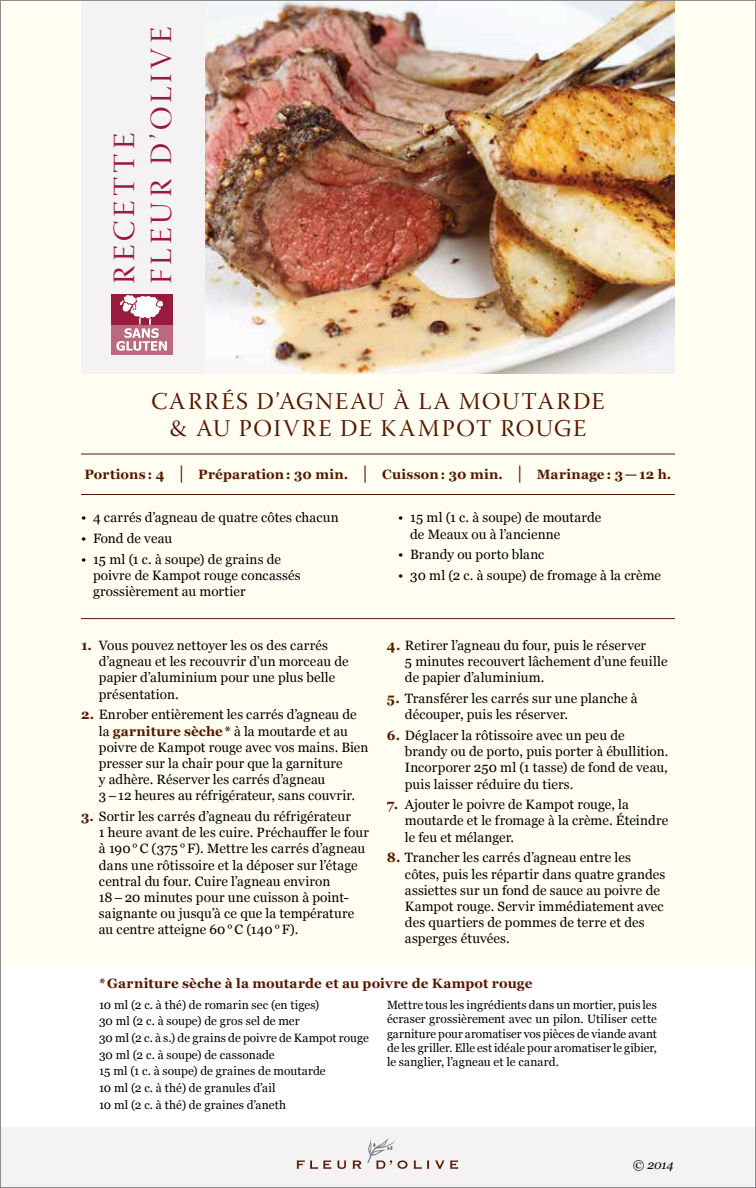
<style>
.page{position:relative;width:756px;height:1188px;background:#fff}
.page>*{position:absolute;margin:0;border:0;box-sizing:border-box;transform-origin:0 0}
.t1{font:30.6px/36.8px "Warnock Pro Disp";letter-spacing:.14em;color:#971c3b}
.t2{font:24px/27px "Warnock Pro Subh";letter-spacing:.065em;color:#551900;text-align:center}
.t3{font:13.5px/16.2px "Georgia";letter-spacing:.01em;color:#000}
.t4{font:700 13.5px "Georgia";letter-spacing:.015em;color:#551900}
.t5{font:italic 12.15px "Georgia";color:#000}
.t6{font:12px/16.6px "Georgia";letter-spacing:.01em;color:#000}
.s1{font-weight:400;font-size:18px}
.s2{font-weight:700;color:#551900}
</style>
<div class="page">
<div style="left:0;top:0;width:756px;height:965px;background:#fffef1"></div>
<img style="left:205px;top:2px;width:470px;height:371px">
<div style="left:81px;top:0;width:124px;height:373px;background:#f5f2f3"></div>
<div style="left:0;top:1127px;width:756px;height:61px;background:#f5f2f3"></div>
<svg style="left:297px;top:1160px;width:34px;height:9px"></svg>
<svg style="left:337px;top:1161px;width:9px;height:8px"></svg>
<svg style="left:352px;top:1161px;width:9px;height:8px"></svg>
<svg style="left:367px;top:1138px;width:62px;height:31px"></svg>
<svg style="left:435px;top:1160px;width:23px;height:9px"></svg>
<div style="left:111px;top:324px;width:61px;height:31px;background:#ba697e"></div>
<svg style="left:116px;top:328px;width:51px;height:23px"></svg>
<div style="left:111px;top:294px;width:61px;height:30px;background:#971c3b"></div>
<img style="left:121px;top:295px;width:42px;height:29px">
<hr style="left:81px;top:454px;width:594px;height:1px;background:#551900">
<hr style="left:81px;top:494px;width:594px;height:1px;background:#551900">
<hr style="left:81px;top:618px;width:594px;height:1px;background:#551900">
<h1 class="t1" style="left:110px;top:284px;width:259px;rotate:-90deg">RECETTE<br>FLEUR D’OLIVE</h1>
<h2 class="t2" style="left:151px;top:391px;width:455px">CARRÉS D’AGNEAU À LA MOUTARDE &amp; AU POIVRE DE KAMPOT ROUGE</h2>
<p class="t4" style="left:85px;top:464px;width:588px">Portions: 4 <span class="s1">|</span> Préparation: 30 min. <span class="s1">|</span> Cuisson: 30 min. <span class="s1">|</span> Marinage: 3—12 h.</p>
<p class="t3" style="left:81px;top:509px;width:259px">• 4 carrés d’agneau de quatre côtes chacun</p>
<p class="t3" style="left:81px;top:530px;width:93px">• Fond de veau</p>
<p class="t3" style="left:93px;top:550px;width:209px;text-indent:-12px">• 15 ml (1 c. à soupe) de grains de poivre de Kampot rouge concassés grossièrement au mortier</p>
<p class="t3" style="left:99px;top:637px;width:251px;text-indent:-18px"><span class="s2">1.</span> Vous pouvez nettoyer les os des carrés d’agneau et les recouvrir d’un morceau de papier d’aluminium pour une plus belle présentation.</p>
<p class="t3" style="left:99px;top:706px;width:271px;text-indent:-18px"><span class="s2">2.</span> Enrober entièrement les carrés d’agneau de la <span class="s2">garniture sèche*</span> à la moutarde et au poivre de Kampot rouge avec vos mains. Bien presser sur la chair pour que la garniture<br>y adhère. Réserver les carrés d’agneau<br>3–12 heures au réfrigérateur, sans couvrir.</p>
<p class="t3" style="left:99px;top:808px;width:272px;text-indent:-18px"><span class="s2">3.</span> Sortir les carrés d’agneau du réfrigérateur<br>1 heure avant de les cuire. Préchauffer le four à 190°C (375°F). Mettre les carrés d’agneau dans une rôtissoire et la déposer sur l’étage central du four. Cuire l’agneau environ 18–20 minutes pour une cuisson à point&shy;saignante ou jusqu’à ce que la température au centre atteigne 60°C (140°F).</p>
<p class="t3" style="left:410px;top:509px;width:193px;text-indent:-12px">• 15 ml (1 c. à soupe) de moutarde de Meaux ou à l’ancienne</p>
<p class="t3" style="left:398px;top:546px;width:148px">• Brandy ou porto blanc</p>
<p class="t3" style="left:398px;top:567px;width:264px">• 30 ml (2 c. à soupe) de fromage à la crème</p>
<p class="t3" style="left:405px;top:637px;width:264px;text-indent:-18px"><span class="s2">4.</span> Retirer l’agneau du four, puis le réserver<br>5 minutes recouvert lâchement d’une feuille de papier d’aluminium.</p>
<p class="t3" style="left:405px;top:690px;width:234px;text-indent:-18px"><span class="s2">5.</span> Transférer les carrés sur une planche à découper, puis les réserver.</p>
<p class="t3" style="left:405px;top:727px;width:265px;text-indent:-18px"><span class="s2">6.</span> Déglacer la rôtissoire avec un peu de brandy ou de porto, puis porter à ébullition.<br>Incorporer 250 ml (1 tasse) de fond de veau, puis laisser réduire du tiers.</p>
<p class="t3" style="left:405px;top:796px;width:265px;text-indent:-18px"><span class="s2">7.</span> Ajouter le poivre de Kampot rouge, la moutarde et le fromage à la crème. Éteindre le feu et mélanger.</p>
<p class="t3" style="left:405px;top:849px;width:262px;text-indent:-18px"><span class="s2">8.</span> Trancher les carrés d’agneau entre les côtes, puis les répartir dans quatre grandes assiettes sur un fond de sauce au poivre de Kampot rouge. Servir immédiatement avec des quartiers de pommes de terre et des asperges étuvées.</p>
<p class="t4" style="left:99px;top:973px;width:435px">*Garniture sèche à la moutarde et au poivre de Kampot rouge</p>
<p class="t6" style="left:99px;top:996px;width:271px">10 ml (2 c. à thé) de romarin sec (en tiges)<br>30 ml (2 c. à soupe) de gros sel de mer<br>30 ml (2 c. à s.) de grains de poivre de Kampot rouge 30 ml (2 c. à soupe) de cassonade<br>15 ml (1 c. à soupe) de graines de moutarde<br>10 ml (2 c. à thé) de granules d’ail<br>10 ml (2 c. à thé) de graines d’aneth</p>
<p class="t6" style="left:387px;top:997px;width:272px;line-height:14.4px;text-align:justify">Mettre tous les ingrédients dans un mortier, puis les écraser grossièrement avec un pilon. Utiliser cette garniture pour aromatiser vos pièces de viande avant de les griller. Elle est idéale pour aromatiser le gibier, le sanglier, l’agneau et le canard.</p>
<p class="t5" style="left:633px;top:1156px;width:42px">© 2014</p>
</div>
